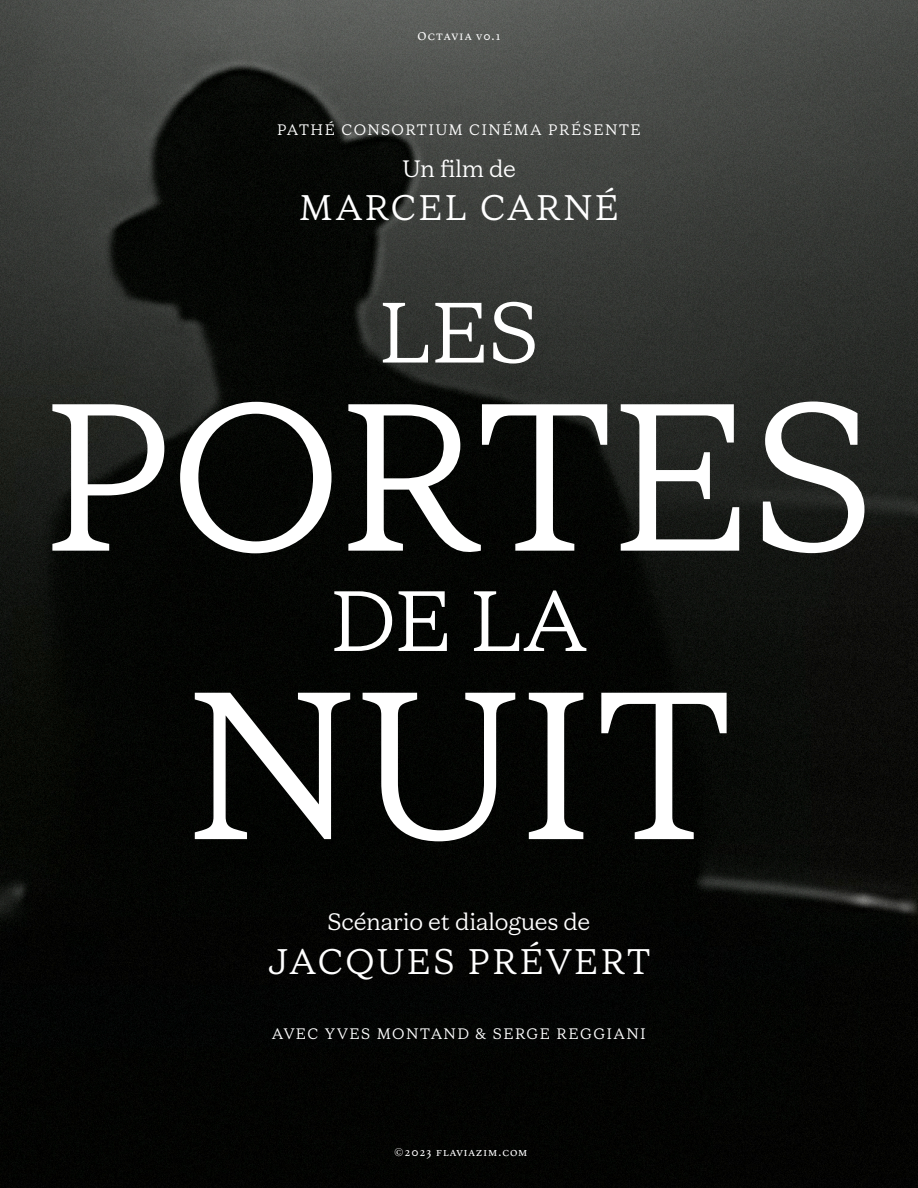
<style>
.page{position:relative;width:918px;height:1188px;background:#fff}
.page>*{position:absolute;margin:0;border:0;box-sizing:border-box;transform-origin:0 0}
.t1{font:225.3px "Octavia";letter-spacing:-.01em;color:#fff}
.t2{font:91.8px "Octavia";color:#fff}
.t3{font:38.25px "Octavia";letter-spacing:.055em;color:#fff}
.t4{font:25.5px "Octavia";letter-spacing:-.01em;color:#fff}
.t5{font:16.35px "Octavia";letter-spacing:.09em;color:#fff}
.t6{font:12px "Lygia";letter-spacing:.12em;color:#fff}
.t7{font:11.25px "Lygia";letter-spacing:.135em;color:#fff}
.s1{font-size:12px}
</style>
<div class="page">
<img style="left:0;top:0;width:918px;height:1188px">
<p class="t6" style="left:417px;top:26px;width:85px">Octavia v0.1</p>
<p class="t5" style="left:277px;top:121px;width:365px">PATHÉ CONSORTIUM CINÉMA PRÉSENTE</p>
<p class="t4" style="left:402px;top:154px;width:115px">Un film de</p>
<p class="t3" style="left:299px;top:187px;width:321px">MARCEL CARNÉ</p>
<p class="t2" style="left:379px;top:281px;width:162px">LES</p>
<p class="t1" style="left:42px;top:351px;width:835px">PORTES</p>
<p class="t2" style="left:330px;top:570px;width:259px">DE LA</p>
<p class="t1" style="left:186px;top:640px;width:548px">NUIT</p>
<p class="t4" style="left:328px;top:908px;width:264px">Scénario et dialogues de</p>
<p class="t3" style="left:268px;top:940px;width:384px">JACQUES PRÉVERT</p>
<p class="t5" style="left:272px;top:1025px;width:376px">AVEC YVES MONTAND &amp; SERGE REGGIANI</p>
<p class="t7" style="left:394px;top:1143px;width:135px"><span class="s1">©2023</span> flaviazim.com</p>
</div>
